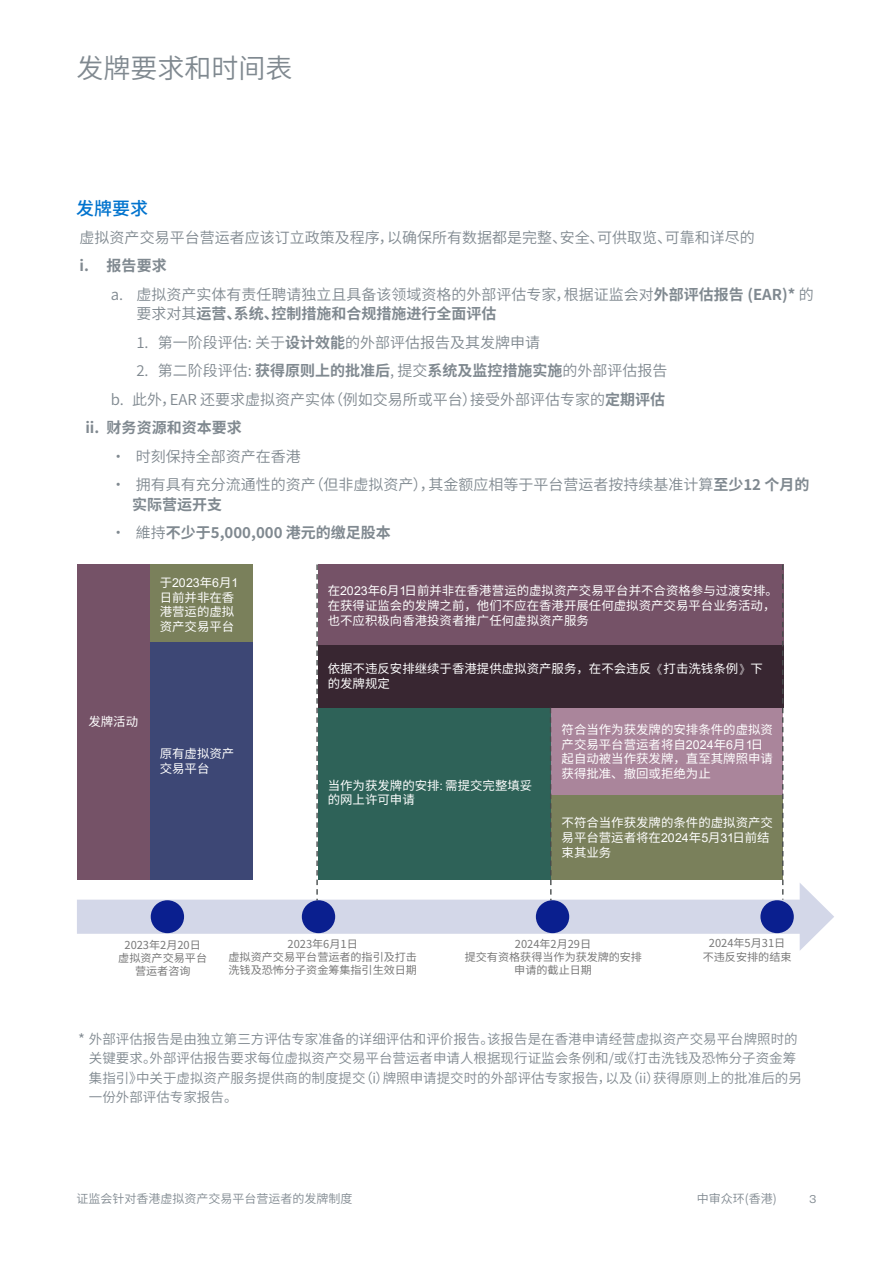
<style>
.page{position:relative;width:893px;height:1263px;background:#fff}
.page>*{position:absolute;margin:0;border:0;box-sizing:border-box;transform-origin:0 0}
.Page_subtitle{font:27px "Source Han Sans CN";color:#808990}
.Body_text{font:500 18px "Source Han Sans CN";color:#0073ce}
.Body_text-2{font:15px/19.5px "Source Han Sans CN";color:#808990}
.t1{font:700 15px "Source Han Sans CN";color:#808990}
.Body_text-3{font:13.5px/19.5px "Source Han Sans CN";color:#808990}
.t2{font:12.3px/14.7px "Source Han Sans CN";color:#fff}
.Footer_text{font:12px "Source Han Sans CN";color:#808990}
.Footer_text-2{font:12px "Halyard Text";color:#808990}
.t3{font:10.95px/13px "Source Han Sans CN";color:#787878;text-align:center}
.s1{font-weight:700}
.s2{font-weight:400}
.s3{font-family:"Arial"}
.s4{font-family:"P Ming Li U"}
</style>
<div class="page">
<svg style="left:77px;top:882px;width:757px;height:68px"></svg>
<div style="left:151px;top:900px;width:33px;height:33px;background:#0a1f8f;border-radius:50%"></div>
<div style="left:77px;top:564px;width:73px;height:316px;background:#755267"></div>
<div style="left:302px;top:900px;width:33px;height:33px;background:#0a1f8f;border-radius:50%"></div>
<div style="left:536px;top:900px;width:33px;height:33px;background:#0a1f8f;border-radius:50%"></div>
<div style="left:760px;top:900px;width:34px;height:33px;background:#0a1f8f;border-radius:50%"></div>
<div style="left:318px;top:564px;width:465px;height:83px;background:#755267"></div>
<div style="left:318px;top:705px;width:234px;height:175px;background:#2e6258"></div>
<div style="left:318px;top:645px;width:465px;height:63px;background:#382631"></div>
<div style="left:552px;top:708px;width:231px;height:87px;background:#aa859b"></div>
<div style="left:552px;top:795px;width:231px;height:85px;background:#7a805b"></div>
<div style="left:150px;top:564px;width:103px;height:81px;background:#7a805b"></div>
<div style="left:150px;top:643px;width:103px;height:237px;background:#3d4775"></div>
<svg style="left:316px;top:564px;width:2px;height:336px"></svg>
<svg style="left:550px;top:708px;width:2px;height:192px"></svg>
<svg style="left:782px;top:564px;width:1px;height:335px"></svg>
<p class="Page_subtitle" style="left:77px;top:53px;width:218px">发牌要求和时间表</p>
<p class="Body_text" style="left:76px;top:198px;width:73px">发牌要求</p>
<p class="Body_text-2" style="left:80px;top:228px;width:677px">虚拟资产交易平台营运者应该订立政策及程序，以确保所有数据都是完整、安全、可供取览、可靠和详尽的</p>
<p class="t1" style="left:80px;top:257px;width:88px">i. 报告要求</p>
<p class="Body_text-2" style="left:136px;top:285px;width:679px;text-indent:-26px">a. 虚拟资产实体有责任聘请独立且具备该领域资格的外部评估专家，根据证监会对<span class="s1">外部评估报告 (EAR)*</span> 的要求对其<span class="s1">运营、系统、控制措施和合规措施进行全面评估</span></p>
<p class="Body_text-2" style="left:136px;top:333px;width:405px">1. 第一阶段评估: 关于<span class="s1">设计效能</span>的外部评估报告及其发牌申请</p>
<p class="Body_text-2" style="left:136px;top:361px;width:533px">2. 第二阶段评估: <span class="s1">获得原则上的批准后</span>, 提交<span class="s1">系统及监控措施实施</span>的外部评估报告</p>
<p class="Body_text-2" style="left:111px;top:390px;width:556px">b. 此外，EAR 还要求虚拟资产实体（例如交易所或平台）接受外部评估专家的<span class="s1">定期评估</span></p>
<p class="t1" style="left:85px;top:419px;width:158px">ii. 财务资源和资本要求</p>
<p class="Body_text-2" style="left:111px;top:447px;width:192px">• 时刻保持全部资产在香港</p>
<p class="Body_text-2" style="left:132px;top:475px;width:679px;text-indent:-21px">• 拥有具有充分流通性的资产（但非虚拟资产），其金额应相等于平台营运者按持续基准计算<span class="s1">至少12 个月的实际营运开支</span></p>
<p class="t1" style="left:111px;top:524px;width:282px"><span class="s2">• 維持</span>不少于5,000,000 港元的缴足股本</p>
<p class="t2" style="left:160px;top:575px;width:80px">于<span class="s3">2023</span>年<span class="s3">6</span>月<span class="s3">1</span>日前并非在香港营运的虚拟资产交易平台</p>
<p class="t2" style="left:88px;top:715px;width:51px">发牌活动</p>
<p class="t2" style="left:160px;top:747px;width:76px">原有虚拟资产交易平台</p>
<p class="t2" style="left:328px;top:584px;width:452px">在<span class="s3">2023</span>年<span class="s3">6</span>月<span class="s3">1</span>日前并非在香港营运的虚拟资产交易平台并不合资格参与过渡安排。在获得证监会的发牌之前，他们不应在香港开展任何虚拟资产交易平台业务活动，也不应积极向香港投资者推广任何虚拟资产服务</p>
<p class="t2" style="left:328px;top:662px;width:437px">依据不违反安排继续于香港提供虚拟资产服务，在不会违反<span class="s4">《</span>打击洗钱条例<span class="s4">》</span>下的发牌规定</p>
<p class="t2" style="left:562px;top:722px;width:213px">符合当作为获发牌的安排条件的虚拟资产交易平台营运者将自<span class="s3">2024</span>年<span class="s3">6</span>月<span class="s3">1</span>日起自动被当作获发牌，直至其牌照申请获得批准、撤回或拒绝为止</p>
<p class="t2" style="left:562px;top:816px;width:213px">不符合当作获发牌的条件的虚拟资产交易平台营运者将在<span class="s3">2024</span>年<span class="s3">5</span>月<span class="s3">31</span>日前结束其业务</p>
<p class="t2" style="left:328px;top:778px;width:206px">当作为获发牌的安排<span class="s3">:</span> 需提交完整填妥的网上许可申请</p>
<p class="t3" style="left:118px;top:938px;width:90px">2023年2月20日虚拟资产交易平台营运者咨询</p>
<p class="t3" style="left:228px;top:938px;width:190px">2023年6月1日<br>虚拟资产交易平台营运者的指引及打击洗钱及恐怖分子资金筹集指引生效日期</p>
<p class="t3" style="left:465px;top:938px;width:179px">2024年2月29日<br>提交有资格获得当作为获发牌的安排申请的截止日期</p>
<p class="t3" style="left:703px;top:937px;width:90px">2024年5月31日不违反安排的结束</p>
<p class="Body_text-3" style="left:89px;top:1029px;width:714px">外部评估报告是由独立第三方评估专家准备的详细评估和评价报告。该报告是在香港申请经营虚拟资产交易平台牌照时的关键要求。外部评估报告要求每位虚拟资产交易平台营运者申请人根据现行证监会条例和/或《打击洗钱及恐怖分子资金筹集指引》中关于虚拟资产服务提供商的制度提交（i）牌照申请提交时的外部评估专家报告，以及（ii）获得原则上的批准后的另一份外部评估专家报告。</p>
<p class="Body_text-2" style="left:78px;top:1030px;width:8px">*</p>
<p class="Footer_text" style="left:77px;top:1192px;width:278px">证监会针对香港虚拟资产交易平台营运者的发牌制度</p>
<p class="Footer_text" style="left:697px;top:1192px;width:81px">中审众环(香港)</p>
<p class="Footer_text-2" style="left:809px;top:1190px;width:9px">3</p>
</div>
